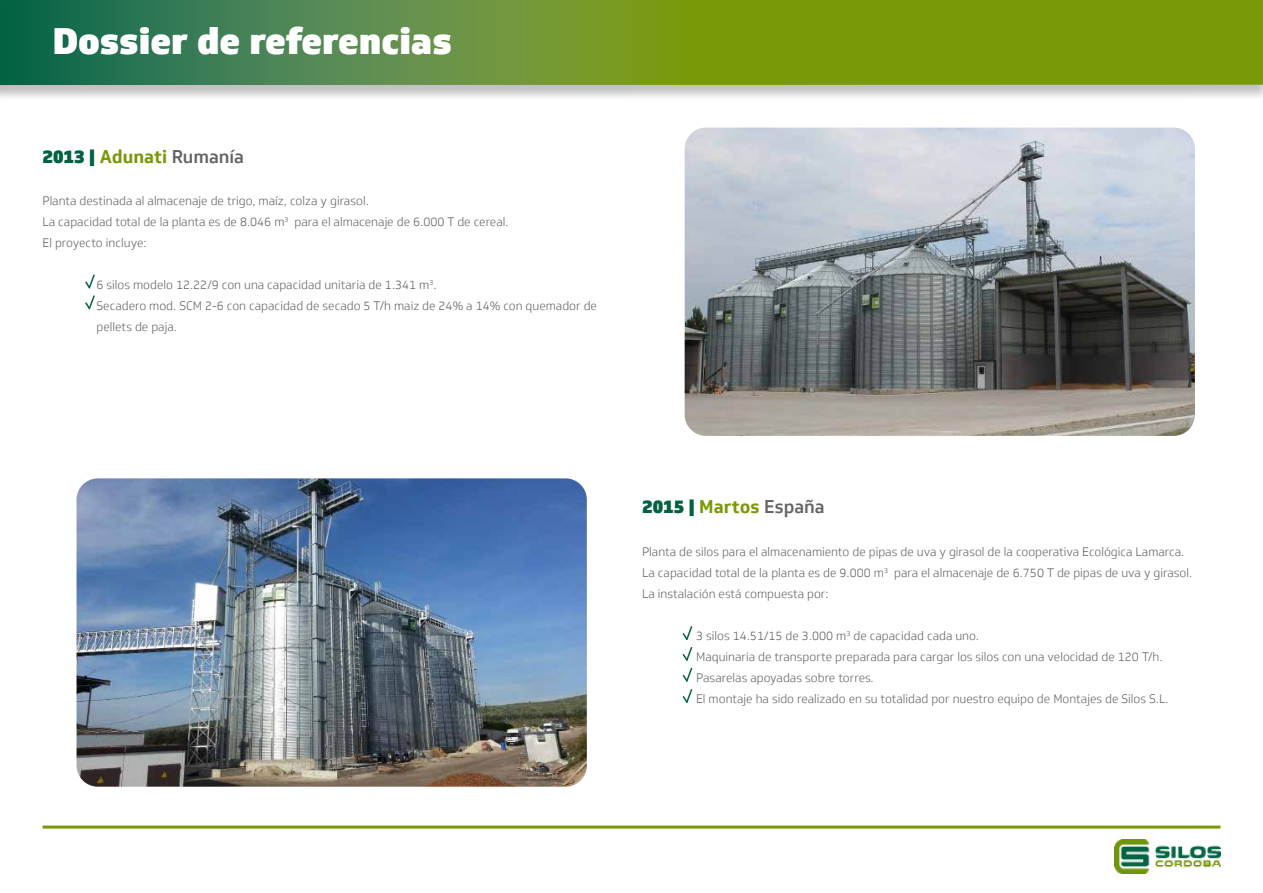
<style>
.page{position:relative;width:1263px;height:893px;background:#fff}
.page>*{position:absolute;margin:0;border:0;box-sizing:border-box;transform-origin:0 0}
.t1{font:900 36px "Soleto";color:#fff}
.t2{font:700 18px "Soleto";color:#789904}
.t3{font:300 12px/21px "Soleto";color:#636362}
.s1{font-weight:900;color:#006241}
.s2{font-weight:500;color:#636362}
</style>
<div class="page">
<img style="left:685px;top:128px;width:510px;height:308px">
<img style="left:77px;top:478px;width:510px;height:309px">
<svg style="left:85px;top:274px;width:10px;height:36px"></svg>
<img style="left:1114px;top:840px;width:106px;height:34px">
<hr style="left:43px;top:826px;width:1177px;height:3px;background:#789904">
<svg style="left:682px;top:626px;width:11px;height:77px"></svg>
<div style="left:0;top:0;width:1263px;height:102px;background:#000;opacity:.25"></div>
<svg style="left:0;top:0;width:1263px;height:85px;background:#628f28"></svg>
<h1 class="t1" style="left:53px;top:18px;width:401px">Dossier de referencias</h1>
<h2 class="t2" style="left:43px;top:145px;width:203px"><span class="s1">2013 |</span> Adunati <span class="s2">Rumanía</span></h2>
<p class="t3" style="left:43px;top:190px;width:468px">Planta destinada al almacenaje de trigo, maíz, colza y girasol.<br>La capacidad total de la planta es de 8.046 m<sup>3</sup> para el almacenaje de 6.000 T de cereal.<br>El proyecto incluye:</p>
<p class="t3" style="left:97px;top:274px;width:502px">6 silos modelo 12.22/9 con una capacidad unitaria de 1.341 m<sup>3</sup>.<br>Secadero mod. SCM 2-6 con capacidad de secado 5 T/h maiz de 24% a 14% con quemador de pellets de paja.</p>
<h2 class="t2" style="left:642px;top:496px;width:184px"><span class="s1">2015 |</span> Martos <span class="s2">España</span></h2>
<p class="t3" style="left:642px;top:541px;width:552px">Planta de silos para el almacenamiento de pipas de uva y girasol de la cooperativa Ecológica Lamarca.<br>La capacidad total de la planta es de 9.000 m<sup>3</sup> para el almacenaje de 6.750 T de pipas de uva y girasol.<br>La instalación está compuesta por:</p>
<p class="t3" style="left:696px;top:625px;width:474px">3 silos 14.51/15 de 3.000 m<sup>3</sup> de capacidad cada uno.<br>Maquinaria de transporte preparada para cargar los silos con una velocidad de 120 T/h.<br>Pasarelas apoyadas sobre torres.<br>El montaje ha sido realizado en su totalidad por nuestro equipo de Montajes de Silos S.L.</p>
</div>
